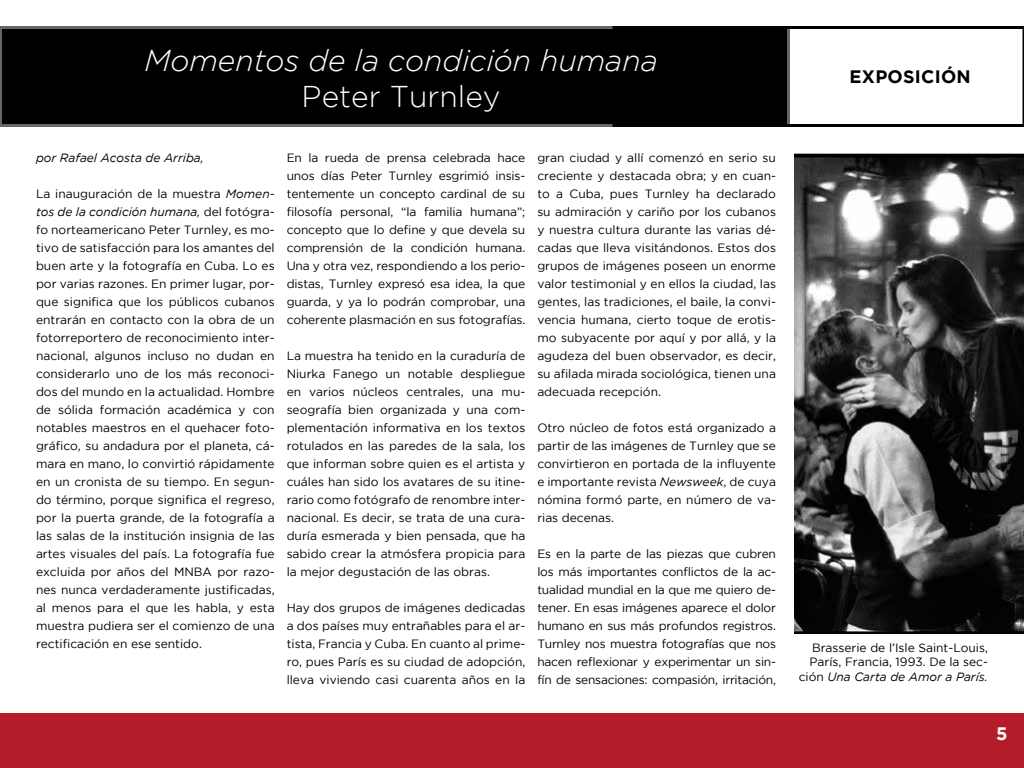
<style>
.page{position:relative;width:1024px;height:768px;background:#fff}
.page>*{position:absolute;margin:0;border:0;box-sizing:border-box;transform-origin:0 0}
.t1{font:italic 300 30px "Gotham";color:#fff}
.t2{font:300 30px "Gotham";color:#fff}
.t3{font:700 18px "Gotham";letter-spacing:.015em;color:#000}
.t4{font:700 18px "Gotham";color:#fff}
.t5{font:12px/18px "Gotham";color:#000;text-align:justify}
.t6{font:italic 12px "Gotham";color:#000}
.s1{font-style:italic}
</style>
<div class="page">
<div style="left:0;top:26px;width:612px;height:101px;background:#000"></div>
<svg style="left:612px;top:26px;width:412px;height:101px"></svg>
<div style="left:0;top:713px;width:1024px;height:55px;background:#b51c29"></div>
<img style="left:794px;top:153px;width:230px;height:481px">
<h1 class="t1" style="left:144px;top:44px;width:515px">Momentos de la condición humana</h1>
<h1 class="t2" style="left:302px;top:80px;width:200px">Peter Turnley</h1>
<p class="t6" style="left:36px;top:151px;width:169px">por Rafael Acosta de Arriba,</p>
<p class="t5" style="left:36px;top:184px;width:240px">La inauguración de la muestra <span class="s1">Momen&shy;tos de la condición humana,</span> del fotógra&shy;fo norteamericano Peter Turnley, es mo&shy;tivo de satisfacción para los amantes del buen arte y la fotografía en Cuba. Lo es por varias razones. En primer lugar, por&shy;que significa que los públicos cubanos entrarán en contacto con la obra de un fotorreportero de reconocimiento inter&shy;nacional, algunos incluso no dudan en considerarlo uno de los más reconoci&shy;dos del mundo en la actualidad. Hombre de sólida formación académica y con notables maestros en el quehacer foto&shy;gráfico, su andadura por el planeta, cá&shy;mara en mano, lo convirtió rápidamente en un cronista de su tiempo. En segun&shy;do término, porque significa el regreso, por la puerta grande, de la fotografía a las salas de la institución insignia de las artes visuales del país. La fotografía fue excluida por años del MNBA por razo&shy;nes nunca verdaderamente justificadas, al menos para el que les habla, y esta muestra pudiera ser el comienzo de una rectificación en ese sentido.</p>
<p class="t5" style="left:287px;top:148px;width:240px">En la rueda de prensa celebrada hace unos días Peter Turnley esgrimió insis&shy;tentemente un concepto cardinal de su filosofía personal, “la familia humana”; concepto que lo define y que devela su comprensión de la condición humana.<br>Una y otra vez, respondiendo a los perio&shy;distas, Turnley expresó esa idea, la que guarda, y ya lo podrán comprobar, una coherente plasmación en sus fotografías.</p>
<p class="t5" style="left:287px;top:346px;width:240px">La muestra ha tenido en la curaduría de Niurka Fanego un notable despliegue en varios núcleos centrales, una mu&shy;seografía bien organizada y una com&shy;plementación informativa en los textos rotulados en las paredes de la sala, los que informan sobre quien es el artista y cuáles han sido los avatares de su itine&shy;rario como fotógrafo de renombre inter&shy;nacional. Es decir, se trata de una cura&shy;duría esmerada y bien pensada, que ha sabido crear la atmósfera propicia para la mejor degustación de las obras.</p>
<p class="t5" style="left:287px;top:598px;width:240px">Hay dos grupos de imágenes dedicadas a dos países muy entrañables para el ar&shy;tista, Francia y Cuba. En cuanto al prime&shy;ro, pues París es su ciudad de adopción, lleva viviendo casi cuarenta años en la</p>
<p class="t5" style="left:537px;top:148px;width:240px">gran ciudad y allí comenzó en serio su creciente y destacada obra; y en cuan&shy;to a Cuba, pues Turnley ha declarado su admiración y cariño por los cubanos y nuestra cultura durante las varias dé&shy;cadas que lleva visitándonos. Estos dos grupos de imágenes poseen un enorme valor testimonial y en ellos la ciudad, las gentes, las tradiciones, el baile, la convi&shy;vencia humana, cierto toque de erotis&shy;mo subyacente por aquí y por allá, y la agudeza del buen observador, es decir, su afilada mirada sociológica, tienen una adecuada recepción.</p>
<p class="t5" style="left:537px;top:418px;width:240px">Otro núcleo de fotos está organizado a partir de las imágenes de Turnley que se convirtieron en portada de la influyente e importante revista <span class="s1">Newsweek</span>, de cuya nómina formó parte, en número de va&shy;rias decenas.</p>
<p class="t5" style="left:537px;top:544px;width:240px">Es en la parte de las piezas que cubren los más importantes conflictos de la ac&shy;tualidad mundial en la que me quiero de&shy;tener. En esas imágenes aparece el dolor humano en sus más profundos registros.<br>Turnley nos muestra fotografías que nos hacen reflexionar y experimentar un sin&shy;fín de sensaciones: compasión, irritación,</p>
<h2 class="t3" style="left:850px;top:66px;width:123px">EXPOSICIÓN</h2>
<p class="t5" style="left:799px;top:640px;width:191px;line-height:14.4px;text-align:right">Brasserie de l’Isle Saint-Louis,<br>París, Francia, 1993. De la sec&shy;ción <span class="s1">Una Carta de Amor a París.</span></p>
<h2 class="t4" style="left:996px;top:723px;width:13px">5</h2>
</div>
